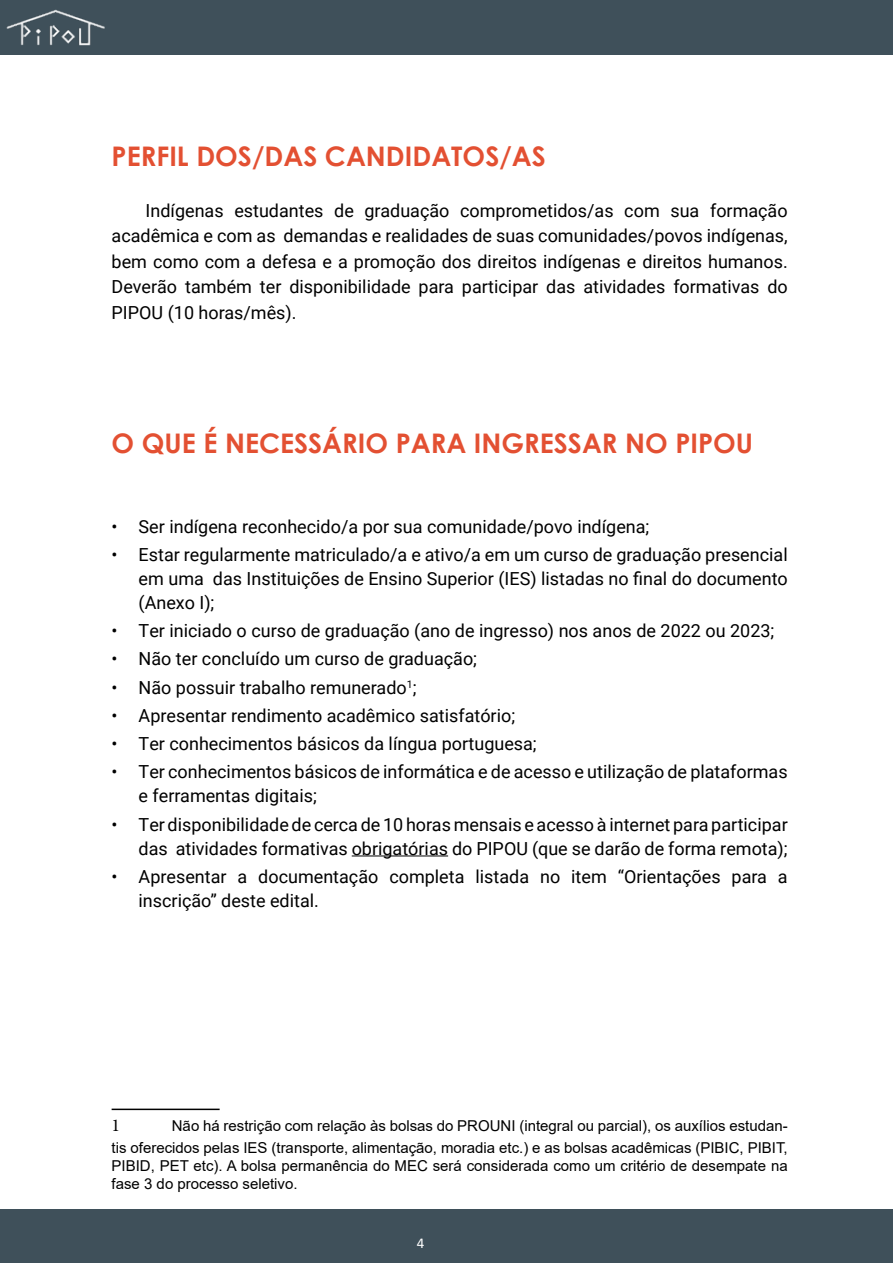
<style>
.page{position:relative;width:893px;height:1263px;background:#fff}
.page>*{position:absolute;margin:0;border:0;box-sizing:border-box;transform-origin:0 0}
.t1{font:700 27px "Century Gothic";color:#e35032}
.t2{font:18px/24px "Roboto";color:#000;text-align:justify}
.t3{font:18px "Minion Pro";color:#000}
.t4{font:15px/21.6px "Arial";color:#000;text-align:right}
.t5{font:15px "Calibri";color:#fff}
</style>
<div class="page">
<div style="left:0;top:0;width:893px;height:54px;background:#3f505a"></div>
<div style="left:0;top:1209px;width:893px;height:54px;background:#3f505a"></div>
<img style="left:2px;top:9px;width:107px;height:46px">
<hr style="left:352px;top:855px;width:96px;height:1px;background:#000">
<hr style="left:112px;top:1108px;width:108px;height:2px;background:#000">
<h1 class="t1" style="left:112px;top:136px;width:436px">PERFIL DOS/DAS CANDIDATOS/AS</h1>
<p class="t2" style="left:112px;top:197px;width:678px;line-height:25.5px;text-indent:34px">Indígenas estudantes de graduação comprometidos/as com sua formação acadêmica e com as demandas e realidades de suas comunidades/povos indígenas, bem como com a defesa e a promoção dos direitos indígenas e direitos humanos.<br>Deverão também ter disponibilidade para participar das atividades formativas do PIPOU (10 horas/mês).</p>
<h1 class="t1" style="left:112px;top:423px;width:643px">O QUE É NECESSÁRIO PARA INGRESSAR NO PIPOU</h1>
<p class="t2" style="left:112px;top:513px;width:539px">• Ser indígena reconhecido/a por sua comunidade/povo indígena;</p>
<p class="t2" style="left:139px;top:542px;width:651px;text-indent:-27px">• Estar regularmente matriculado/a e ativo/a em um curso de graduação presencial em uma das Instituições de Ensino Superior (IES) listadas no final do documento (Anexo I);</p>
<p class="t2" style="left:112px;top:618px;width:664px">• Ter iniciado o curso de graduação (ano de ingresso) nos anos de 2022 ou 2023;</p>
<p class="t2" style="left:112px;top:646px;width:367px">• Não ter concluído um curso de graduação;</p>
<p class="t2" style="left:112px;top:674px;width:306px">• Não possuir trabalho remunerado<sup>1</sup>;</p>
<p class="t2" style="left:112px;top:703px;width:405px">• Apresentar rendimento acadêmico satisfatório;</p>
<p class="t2" style="left:112px;top:731px;width:427px">• Ter conhecimentos básicos da língua portuguesa;</p>
<p class="t2" style="left:139px;top:759px;width:651px;text-indent:-27px">• Ter conhecimentos básicos de informática e de acesso e utilização de plataformas e ferramentas digitais;</p>
<p class="t2" style="left:112px;top:812px;width:678px;text-align:right">• Ter disponibilidade de cerca de 10 horas mensais e acesso à internet para participar das atividades formativas obrigatórias do PIPOU (que se darão de forma remota);</p>
<p class="t2" style="left:139px;top:864px;width:651px;text-indent:-27px">• Apresentar a documentação completa listada no item “Orientações para a inscrição” deste edital.</p>
<p class="t3" style="left:112px;top:1113px;width:10px">1</p>
<p class="t4" style="left:112px;top:1115px;width:678px">Não há restrição com relação às bolsas do PROUNI (integral ou parcial), os auxílios estudan-<br>tis oferecidos pelas IES (transporte, alimentação, moradia etc.) e as bolsas acadêmicas (PIBIC, PIBIT,</p>
<p class="t4" style="left:112px;top:1156px;width:678px;line-height:18px;text-align:left">PIBID, PET etc). A bolsa permanência do MEC será considerada como um critério de desempate na fase 3 do processo seletivo.</p>
<p class="t5" style="left:417px;top:1232px;width:9px">4</p>
</div>
